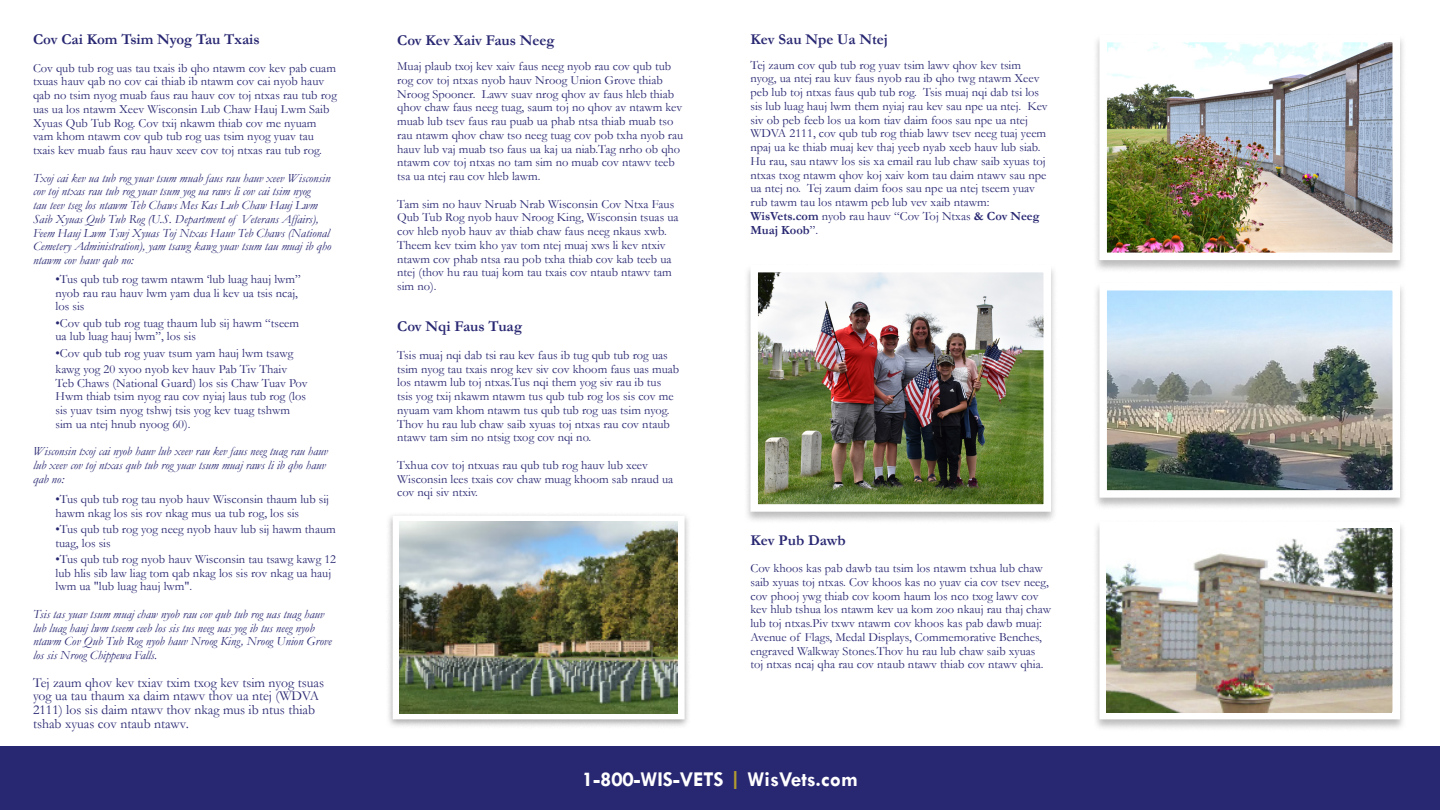
<style>
.page{position:relative;width:1440px;height:810px;background:#fff}
.page>*{position:absolute;margin:0;border:0;box-sizing:border-box;transform-origin:0 0}
.t1{font:700 21.25px "Tw Cen";color:#fff}
.Body_Copy{font:700 15px "Garamond";color:#282772}
.Body_Copy-2{font:13.75px/13.8px "Garamond";color:#282772}
.Body_Copy-3{font:12.5px/13.8px "Garamond";color:#282772}
.Body_Copy-4{font:italic 12.5px/13.8px "Garamond";color:#282772}
.Body_Copy-5{font:700 12.5px/13.8px "Garamond";color:#282772}
.s1{font-style:italic}
.s2{font-weight:400}
.s3{color:#b29b30}
</style>
<div class="page">
<div style="left:0;top:747px;width:1440px;height:63px;background:#282772"></div>
<div style="left:386px;top:512px;width:305px;height:217px;background:#231f20;opacity:.4"></div>
<div style="left:393px;top:516px;width:292px;height:203px;border:8px solid #fff"></div>
<div style="left:744px;top:264px;width:314px;height:260px;background:#231f20;opacity:.3"></div>
<img style="left:759px;top:274px;width:283px;height:229px">
<div style="left:750px;top:265px;width:301px;height:247px;border:8px solid #fff"></div>
<div style="left:1093px;top:34px;width:314px;height:239px;background:#231f20;opacity:.3"></div>
<img style="left:1108px;top:44px;width:283px;height:207px">
<div style="left:1099px;top:35px;width:301px;height:225px;border:8px solid #fff"></div>
<div style="left:1093px;top:282px;width:314px;height:228px;background:#231f20;opacity:.3"></div>
<img style="left:1108px;top:292px;width:283px;height:197px">
<div style="left:1099px;top:283px;width:301px;height:215px;border:8px solid #fff"></div>
<div style="left:1093px;top:520px;width:314px;height:212px;background:#231f20;opacity:.3"></div>
<div style="left:1099px;top:521px;width:301px;height:198px;border:8px solid #fff"></div>
<img style="left:400px;top:522px;width:277px;height:191px">
<img style="left:1106px;top:529px;width:285px;height:183px">
<p class="Body_Copy" style="left:33px;top:29px;width:228px">Cov Cai Kom Tsim Nyog Tau Txais</p>
<p class="Body_Copy-3" style="left:33px;top:61px;width:305px">Cov qub tub rog uas tau txais ib qho ntawm cov kev pab cuam txuas hauv qab no cov cai thiab ib ntawm cov cai nyob hauv qab no tsim nyog muab faus rau hauv cov toj ntxas rau tub rog uas ua los ntawm Xeev Wisconsin Lub Chaw Hauj Lwm Saib Xyuas Qub Tub Rog. Cov txij nkawm thiab cov me nyuam vam khom ntawm cov qub tub rog uas tsim nyog yuav tau txais kev muab faus rau hauv xeev cov toj ntxas rau tub rog.</p>
<p class="Body_Copy-4" style="left:33px;top:171px;width:300px">Txoj cai kev ua tub rog yuav tsum muab faus rau hauv xeev Wisconsin cov toj ntxas rau tub rog yuav tsum yog ua raws li cov cai tsim nyog<br>tau teev tseg los ntawm Teb Chaws Mes Kas Lub Chaw Hauj Lwm Saib Xyuas Qub Tub Rog (U.S. Department of Veterans Affairs), Feem Hauj Lwm Tswj Xyuas Toj Ntxas Hauv Teb Chaws (National Cemetery Administration), yam tsawg kawg yuav tsum tau muaj ib qho ntawm cov hauv qab no:</p>
<p class="Body_Copy-3" style="left:56px;top:272px;width:247px">•Tus qub tub rog tawm ntawm ‘lub luag hauj lwm” nyob rau rau hauv lwm yam dua li kev ua tsis ncaj, los sis</p>
<p class="Body_Copy-3" style="left:56px;top:316px;width:245px">•Cov qub tub rog tuag thaum lub sij hawm “tseem ua lub luag hauj lwm”, los sis</p>
<p class="Body_Copy-3" style="left:56px;top:344px;width:239px;line-height:16.2px">•Cov qub tub rog yuav tsum yam hauj lwm tsawg kawg yog 20 xyoo nyob kev hauv Pab Tiv Thaiv</p>
<p class="Body_Copy-3" style="left:56px;top:376px;width:254px">Teb Chaws (National Guard) los sis Chaw Tuav Pov Hwm thiab tsim nyog rau cov nyiaj laus tub rog (los sis yuav tsim nyog tshwj tsis yog kev tuag tshwm sim ua ntej hnub nyoog 60).</p>
<p class="Body_Copy-4" style="left:33px;top:444px;width:296px">Wisconsin txoj cai nyob hauv lub xeev rau kev faus neeg tuag rau hauv lub xeev cov toj ntxas qub tub rog yuav tsum muaj raws li ib qho hauv qab no:</p>
<p class="Body_Copy-3" style="left:56px;top:492px;width:275px">•Tus qub tub rog tau nyob hauv Wisconsin thaum lub sij hawm nkag los sis rov nkag mus ua tub rog, los sis</p>
<p class="Body_Copy-3" style="left:56px;top:522px;width:282px">•Tus qub tub rog yog neeg nyob hauv lub sij hawm thaum tuag, los sis</p>
<p class="Body_Copy-3" style="left:56px;top:552px;width:282px">•Tus qub tub rog nyob hauv Wisconsin tau tsawg kawg 12 lub hlis sib law liag tom qab nkag los sis rov nkag ua hauj lwm ua "lub luag hauj lwm".</p>
<p class="Body_Copy-4" style="left:33px;top:607px;width:300px">Tsis tas yuav tsum muaj chaw nyob rau cov qub tub rog uas tuag hauv lub luag hauj lwm tseem ceeb los sis tus neeg uas yog ib tus neeg nyob ntawm Cov Qub Tub Rog nyob hauv Nroog King, Nroog Union Grove los sis Nroog Chippewa Falls.</p>
<p class="Body_Copy-2" style="left:33px;top:675px;width:293px">Tej zaum qhov kev txiav txim txog kev tsim nyog tsuas yog ua tau thaum xa daim ntawv thov ua ntej (WDVA 2111) los sis daim ntawv thov nkag mus ib ntus thiab tshab xyuas cov ntaub ntawv<span class="s1">.</span></p>
<p class="Body_Copy" style="left:397px;top:30px;width:159px">Cov Kev Xaiv Faus Neeg</p>
<p class="Body_Copy-3" style="left:397px;top:59px;width:288px">Muaj plaub txoj kev xaiv faus neeg nyob rau cov qub tub rog cov toj ntxas nyob hauv Nroog Union Grove thiab Nroog Spooner. Lawv suav nrog qhov av faus hleb thiab qhov chaw faus neeg tuag, saum toj no qhov av ntawm kev muab lub tsev faus rau puab ua phab ntsa thiab muab tso rau ntawm qhov chaw tso neeg tuag cov pob txha nyob rau hauv lub vaj muab tso faus ua kaj ua niab.Tag nrho ob qho ntawm cov toj ntxas no tam sim no muab cov ntawv teeb tsa ua ntej rau cov hleb lawm.</p>
<p class="Body_Copy-3" style="left:397px;top:197px;width:283px">Tam sim no hauv Nruab Nrab Wisconsin Cov Ntxa Faus Qub Tub Rog nyob hauv Nroog King, Wisconsin tsuas ua cov hleb nyob hauv av thiab chaw faus neeg nkaus xwb.<br>Theem kev txim kho yav tom ntej muaj xws li kev ntxiv ntawm cov phab ntsa rau pob txha thiab cov kab teeb ua ntej (thov hu rau tuaj kom tau txais cov ntaub ntawv tam sim no).</p>
<p class="Body_Copy" style="left:397px;top:317px;width:127px">Cov Nqi Faus Tuag</p>
<p class="Body_Copy-3" style="left:397px;top:348px;width:284px">Tsis muaj nqi dab tsi rau kev faus ib tug qub tub rog uas tsim nyog tau txais nrog kev siv cov khoom faus uas muab los ntawm lub toj ntxas.Tus nqi them yog siv rau ib tus tsis yog txij nkawm ntawm tus qub tub rog los sis cov me nyuam vam khom ntawm tus qub tub rog uas tsim nyog.<br>Thov hu rau lub chaw saib xyuas toj ntxas rau cov ntaub ntawv tam sim no ntsig txog cov nqi no.</p>
<p class="Body_Copy-3" style="left:397px;top:458px;width:278px">Txhua cov toj ntxuas rau qub tub rog hauv lub xeev<br>Wisconsin lees txais cov chaw muag khoom sab nraud ua cov nqi siv ntxiv.</p>
<p class="Body_Copy" style="left:750px;top:29px;width:139px">Kev Sau Npe Ua Ntej</p>
<p class="Body_Copy-3" style="left:750px;top:57px;width:299px">Tej zaum cov qub tub rog yuav tsim lawv qhov kev tsim nyog, ua ntej rau kuv faus nyob rau ib qho twg ntawm Xeev peb lub toj ntxas faus qub tub rog. Tsis muaj nqi dab tsi los sis lub luag hauj lwm them nyiaj rau kev sau npe ua ntej. Kev siv ob peb feeb los ua kom tiav daim foos sau npe ua ntej WDVA 2111, cov qub tub rog thiab lawv tsev neeg tuaj yeem npaj ua ke thiab muaj kev thaj yeeb nyab xeeb hauv lub siab.<br>Hu rau, sau ntawv los sis xa email rau lub chaw saib xyuas toj ntxas txog ntawm qhov koj xaiv kom tau daim ntawv sau npe ua ntej no. Tej zaum daim foos sau npe ua ntej tseem yuav rub tawm tau los ntawm peb lub vev xaib ntawm:</p>
<p class="Body_Copy-5" style="left:750px;top:209px;width:291px">WisVets.com <span class="s2">nyob rau hauv “Cov Toj Ntxas</span> &amp; Cov Neeg<br>Muaj Koob<span class="s2">”.</span></p>
<p class="Body_Copy" style="left:750px;top:530px;width:97px">Kev Pub Dawb</p>
<p class="Body_Copy-3" style="left:750px;top:561px;width:302px">Cov khoos kas pab dawb tau tsim los ntawm txhua lub chaw saib xyuas toj ntxas. Cov khoos kas no yuav cia cov tsev neeg, cov phooj ywg thiab cov koom haum los nco txog lawv cov kev hlub tshua los ntawm kev ua kom zoo nkauj rau thaj chaw lub toj ntxas.Piv txwv ntawm cov khoos kas pab dawb muaj:<br>Avenue of Flags, Medal Displays, Commemorative Benches, engraved Walkway Stones.Thov hu rau lub chaw saib xyuas toj ntxas ncaj qha rau cov ntaub ntawv thiab cov ntawv qhia.</p>
<p class="t1" style="left:582px;top:766px;width:277px">1-800-WIS-VETS <span class="s3">|</span> WisVets.com</p>
</div>
